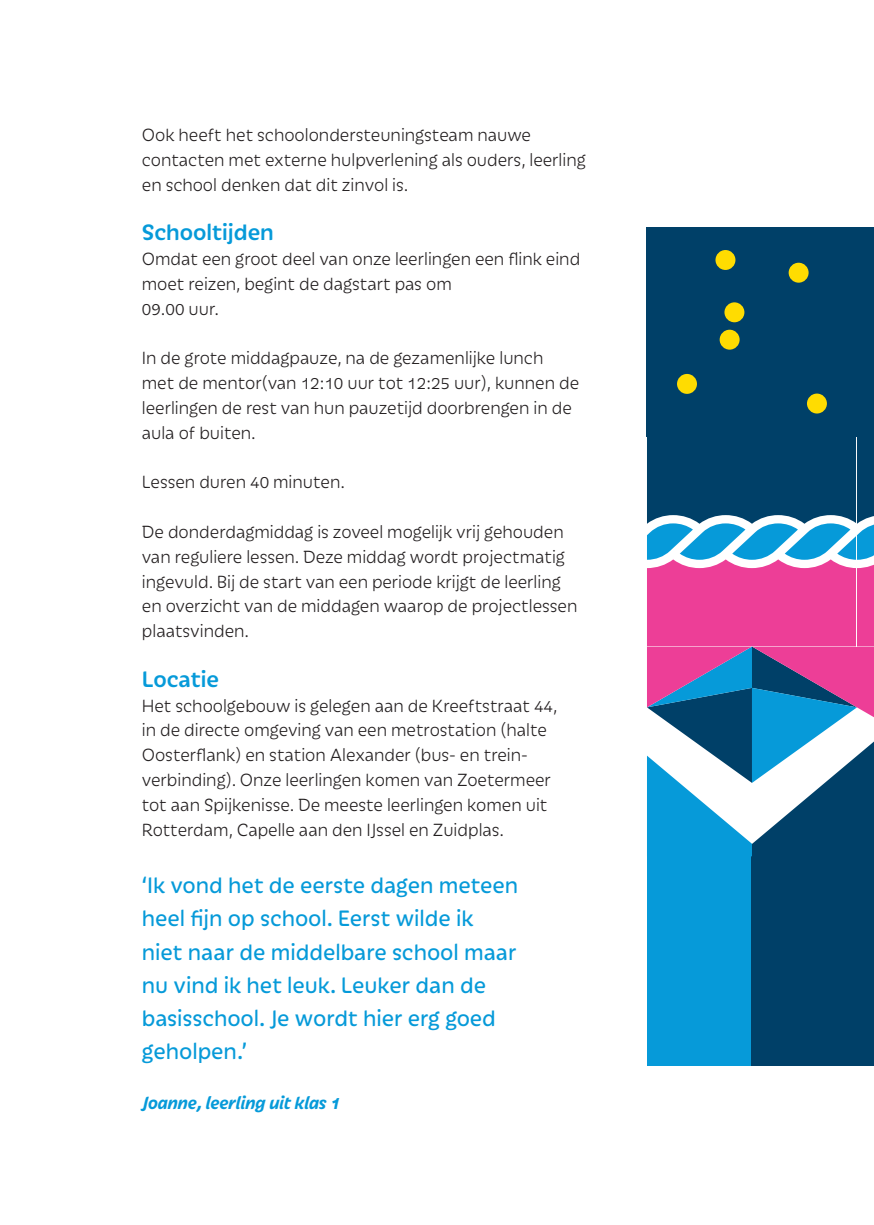
<style>
.page{position:relative;width:874px;height:1225px;background:#fff}
.page>*{position:absolute;margin:0;border:0;box-sizing:border-box;transform-origin:0 0}
.t1{font:24px/33px "Iskra";color:#069ad9}
.t2{font:500 24px "Iskra";color:#069ad9}
.t3{font:300 19px/24.8px "Iskra";color:#231f20}
.t4{font:italic 700 19px "Iskra";color:#069ad9}
</style>
<div class="page">
<div style="left:646px;top:227px;width:227px;height:210px;background:#004068"></div>
<div style="left:715px;top:250px;width:20px;height:20px;background:#ffdc01;border-radius:50%"></div>
<div style="left:788px;top:263px;width:20px;height:20px;background:#ffdc01;border-radius:50%"></div>
<div style="left:724px;top:302px;width:20px;height:20px;background:#ffdc01;border-radius:50%"></div>
<div style="left:719px;top:330px;width:20px;height:20px;background:#ffdc01;border-radius:50%"></div>
<div style="left:806px;top:393px;width:20px;height:20px;background:#ffdc01;border-radius:50%"></div>
<div style="left:676px;top:374px;width:20px;height:20px;background:#ffdc01;border-radius:50%"></div>
<div style="left:646px;top:856px;width:105px;height:210px;background:#069ad9"></div>
<div style="left:751px;top:856px;width:122px;height:210px;background:#004068"></div>
<svg style="left:646px;top:437px;width:227px;height:421px"></svg>
<p class="t3" style="left:142px;top:122px;width:445px">Ook heeft het schoolondersteuningsteam nauwe contacten met externe hulpverlening als ouders, leerling en school denken dat dit zinvol is.</p>
<p class="t2" style="left:142px;top:216px;width:133px">Schooltijden</p>
<p class="t3" style="left:142px;top:246px;width:439px">Omdat een groot deel van onze leerlingen een flink eind moet reizen, begint de dagstart pas om<br>09.00 uur.</p>
<p class="t3" style="left:142px;top:345px;width:438px">In de grote middagpauze, na de gezamenlijke lunch met de mentor(van 12:10 uur tot 12:25 uur), kunnen de leerlingen de rest van hun pauzetijd doorbrengen in de aula of buiten.</p>
<p class="t3" style="left:142px;top:469px;width:204px">Lessen duren 40 minuten.</p>
<p class="t3" style="left:142px;top:518px;width:437px">De donderdagmiddag is zoveel mogelijk vrij gehouden van reguliere lessen. Deze middag wordt projectmatig ingevuld. Bij de start van een periode krijgt de leerling en overzicht van de middagen waarop de projectlessen plaatsvinden.</p>
<p class="t2" style="left:142px;top:662px;width:79px">Locatie</p>
<p class="t3" style="left:142px;top:692px;width:417px">Het schoolgebouw is gelegen aan de Kreeftstraat 44, in de directe omgeving van een metrostation (halte Oosterflank) en station Alexander (bus- en trein&shy;verbinding). Onze leerlingen komen van Zoetermeer tot aan Spijkenisse. De meeste leerlingen komen uit Rotterdam, Capelle aan den IJssel en Zuidplas.</p>
<p class="t1" style="left:142px;top:867px;width:377px">‘Ik vond het de eerste dagen meteen heel fijn op school. Eerst wilde ik niet naar de middelbare school maar nu vind ik het leuk. Leuker dan de basisschool. Je wordt hier erg goed geholpen.’</p>
<p class="t4" style="left:142px;top:1088px;width:200px">Joanne, leerling uit klas 1</p>
</div>
